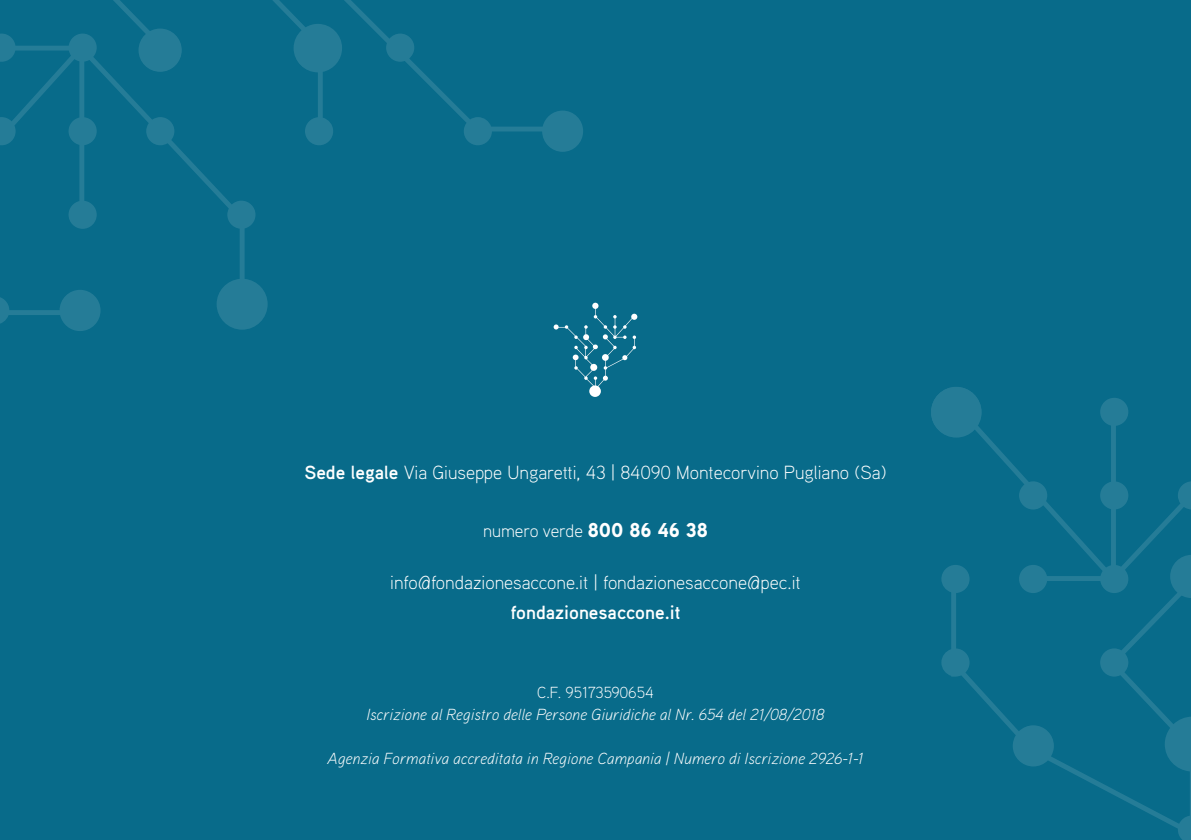
<style>
.page{position:relative;width:1191px;height:840px;background:#fff}
.page>*{position:absolute;margin:0;border:0;box-sizing:border-box;transform-origin:0 0}
.t1{font:300 19px "Aaux Pro";color:#fff}
.t2{font:700 19px "Aaux Pro";color:#fff}
.t3{font:300 18px "Aaux Pro";color:#fff}
.t4{font:italic 300 16px "Aaux Pro";color:#fff}
.t5{font:300 16px "Aaux Pro";color:#fff}
.s1{font-weight:700}
.s2{font-weight:900;font-size:20px}
</style>
<div class="page">
<div style="left:0;top:0;width:1191px;height:839px;background:#086b8a"></div>
<svg style="left:931px;top:387px;width:260px;height:452px"></svg>
<div style="left:931px;top:387px;width:50px;height:50px;background:#257c97;border-radius:50%"></div>
<svg style="left:1170px;top:554px;width:21px;height:43px"></svg>
<svg style="left:554px;top:302px;width:83px;height:95px"></svg>
<svg style="left:0;top:0;width:583px;height:329px"></svg>
<div style="left:138px;top:29px;width:44px;height:43px;background:#257c97;border-radius:50%"></div>
<p class="t1" style="left:304px;top:459px;width:583px"><span class="s1">Sede legale</span> Via Giuseppe Ungaretti, 43 | 84090 Montecorvino Pugliano (Sa)</p>
<p class="t3" style="left:483px;top:518px;width:226px">numero verde <span class="s2">800 86 46 38</span></p>
<p class="t1" style="left:390px;top:569px;width:412px">info@fondazionesaccone.it | fondazionesaccone@pec.it</p>
<p class="t2" style="left:510px;top:599px;width:171px">fondazionesaccone.it</p>
<p class="t5" style="left:537px;top:682px;width:118px">C.F. 95173590654</p>
<p class="t4" style="left:366px;top:704px;width:459px">Iscrizione al Registro delle Persone Giuridiche al Nr. 654 del 21/08/2018</p>
<p class="t4" style="left:327px;top:748px;width:537px">Agenzia Formativa accreditata in Regione Campania | Numero di Iscrizione 2926-1-1</p>
</div>
